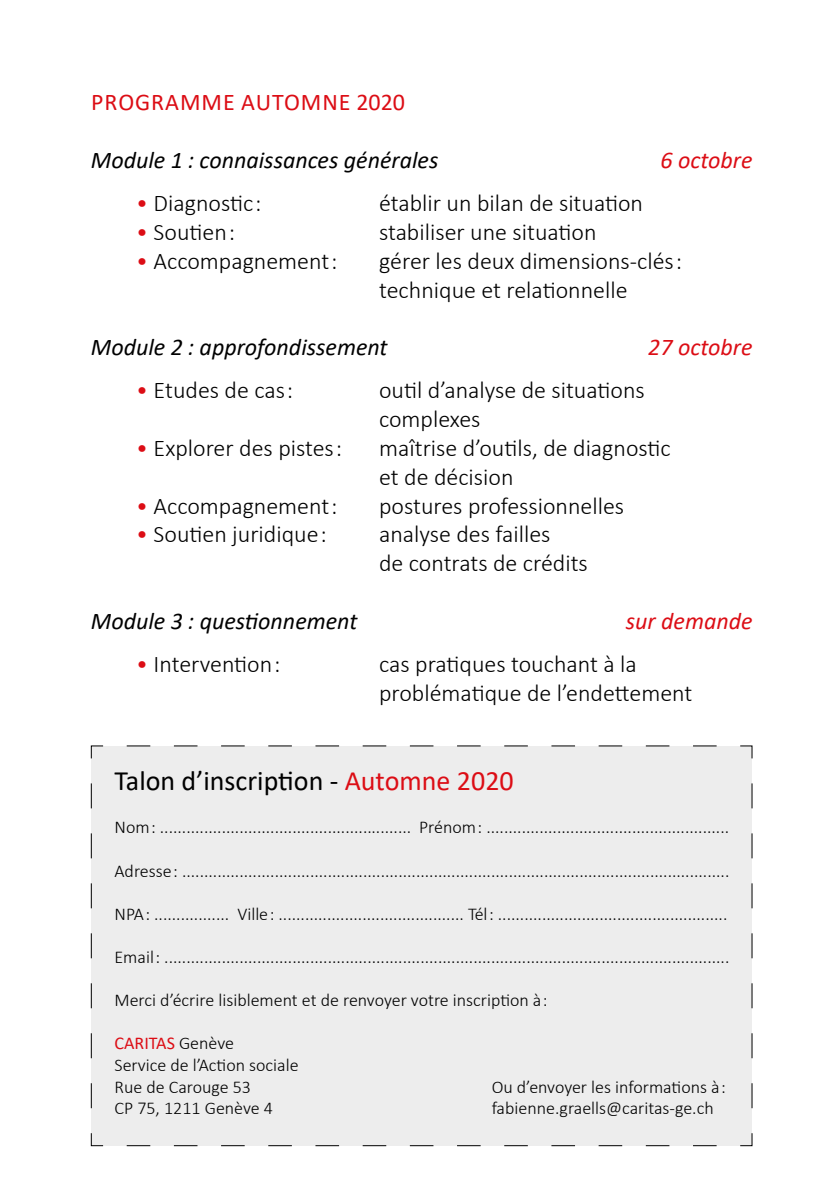
<style>
.page{position:relative;width:840px;height:1191px;background:#fff}
.page>*{position:absolute;margin:0;border:0;box-sizing:border-box;transform-origin:0 0}
.t1{font:28px "Calibri";color:#000}
.t2{font:300 24px/28.8px "Calibri";color:#000}
.t3{font:italic 24px "Calibri";color:#000}
.t4{font:italic 24px "Calibri";color:#dc0d15}
.t5{font:24px "Calibri";letter-spacing:.04em;color:#dc0d15}
.t6{font:300 18px/21.6px "Calibri";color:#000}
.s1{color:#dc0d15}
.s2{font-weight:400;color:#dc0d15}
</style>
<div class="page">
<div style="left:90px;top:745px;width:662px;height:401px;background:#ededed"></div>
<h2 class="t5" style="left:91px;top:85px;width:315px">PROGRAMME AUTOMNE 2020</h2>
<h2 class="t3" style="left:91px;top:143px;width:349px">Module 1 : connaissances générales</h2>
<h2 class="t4" style="left:660px;top:143px;width:93px">6 octobre</h2>
<h2 class="t2" style="left:136px;top:188px;width:127px"><span class="s1">•</span> Diagnostic :</h2>
<h2 class="t2" style="left:379px;top:188px;width:265px">établir un bilan de situation</h2>
<h2 class="t2" style="left:136px;top:217px;width:100px"><span class="s1">•</span> Soutien :</h2>
<h2 class="t2" style="left:379px;top:217px;width:219px">stabiliser une situation</h2>
<h2 class="t2" style="left:136px;top:246px;width:203px"><span class="s1">•</span> Accompagnement :</h2>
<h2 class="t2" style="left:379px;top:246px;width:304px">gérer les deux dimensions-clés : technique et relationnelle</h2>
<h2 class="t3" style="left:91px;top:330px;width:298px">Module 2 : approfondissement</h2>
<h2 class="t4" style="left:648px;top:330px;width:106px">27 octobre</h2>
<h2 class="t2" style="left:136px;top:376px;width:158px"><span class="s1">•</span> Etudes de cas :</h2>
<h2 class="t2" style="left:379px;top:376px;width:267px">outil d’analyse de situations complexes</h2>
<h2 class="t2" style="left:136px;top:433px;width:207px"><span class="s1">•</span> Explorer des pistes :</h2>
<h2 class="t2" style="left:379px;top:433px;width:293px">maîtrise d’outils, de diagnostic et de décision</h2>
<h2 class="t2" style="left:136px;top:491px;width:203px"><span class="s1">•</span> Accompagnement :</h2>
<h2 class="t2" style="left:379px;top:491px;width:246px">postures professionnelles</h2>
<h2 class="t2" style="left:136px;top:520px;width:192px"><span class="s1">•</span> Soutien juridique :</h2>
<h2 class="t2" style="left:379px;top:520px;width:210px">analyse des failles<br>de contrats de crédits</h2>
<h2 class="t3" style="left:91px;top:604px;width:268px">Module 3 : questionnement</h2>
<h2 class="t4" style="left:625px;top:604px;width:128px">sur demande</h2>
<h2 class="t2" style="left:136px;top:649px;width:146px"><span class="s1">•</span> Intervention :</h2>
<h2 class="t2" style="left:379px;top:649px;width:314px">cas pratiques touchant à la problématique de l’endettement</h2>
<h1 class="t1" style="left:114px;top:761px;width:400px">Talon d’inscription - <span class="s1">Automne 2020</span></h1>
<p class="t6" style="left:114px;top:816px;width:615px">Nom : ......................................................... Prénom : .......................................................</p>
<p class="t6" style="left:114px;top:859px;width:616px">Adresse : ............................................................................................................................</p>
<p class="t6" style="left:114px;top:902px;width:614px">NPA : ................. Ville : .......................................... Tél : ....................................................</p>
<p class="t6" style="left:114px;top:946px;width:616px">Email : ................................................................................................................................</p>
<p class="t6" style="left:114px;top:989px;width:434px">Merci d’écrire lisiblement et de renvoyer votre inscription à :</p>
<p class="t6" style="left:114px;top:1032px;width:185px"><span class="s2">CARITAS</span> Genève<br>Service de l’Action sociale<br>Rue de Carouge 53<br>CP 75, 1211 Genève 4</p>
<p class="t6" style="left:491px;top:1075px;width:235px">Ou d’envoyer les informations à : fabienne.graells@caritas-ge.ch</p>
</div>
